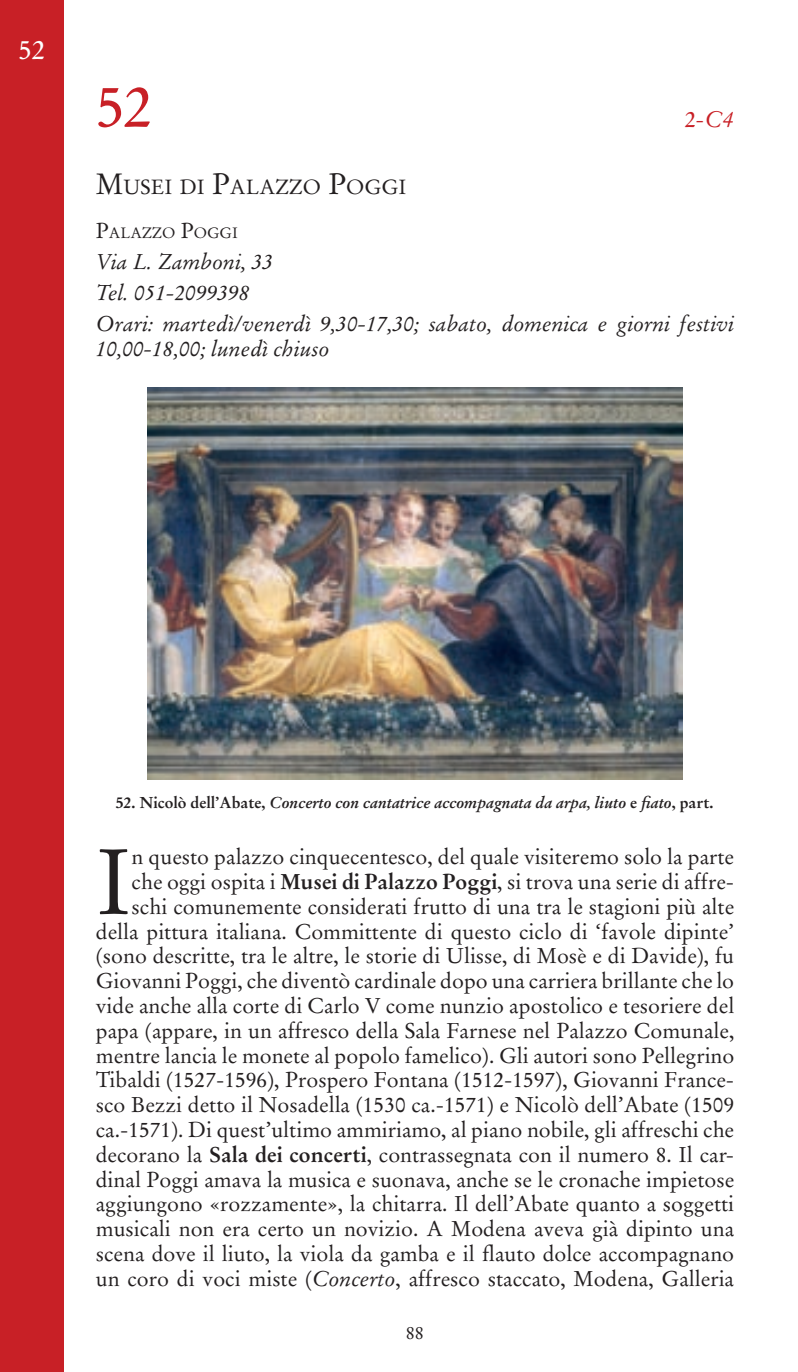
<style>
.page{position:relative;width:798px;height:1372px;background:#fff}
.page>*{position:absolute;margin:0;border:0;box-sizing:border-box;transform-origin:0 0}
.t1{font:92.02px "Stempel Garamond";color:#231f20}
.t2{font:58.5px "Stempel Garamond";color:#c82026}
.t3{font:27px "Stempel Garamond";color:#fff}
.t4{font:22.5px "Stempel Garamond";color:#c82026}
.t5{font:21.38px/24.8px "Stempel Garamond";color:#231f20;text-align:right}
.t6{font:italic 21.38px/31.3px "Stempel Garamond";color:#231f20}
.t7{font:20.47px "Stempel Garamond";color:#231f20}
.t8{font:18px "Stempel Garamond";color:#231f20}
.t9{font:italic 700 15.75px "Stempel Garamond";color:#231f20}
.t10{font:15.08px "Stempel Garamond";color:#231f20}
.s1{font-style:italic}
.s2{font-size:29.25px}
.s3{font-size:21.38px}
.s4{font-style:normal}
.s5{font-weight:700}
</style>
<div class="page">
<img style="left:147px;top:387px;width:535px;height:393px">
<div style="left:0;top:0;width:64px;height:1371px;background:#c82026"></div>
<p class="t3" style="left:18px;top:34px;width:28px">52</p>
<h2 class="t2" style="left:96px;top:71px;width:58px">52</h2>
<p class="t4" style="left:684px;top:105px;width:51px">2-<span class="s1">C4</span></p>
<p class="t7" style="left:96px;top:174px;width:310px"><span class="s2">M</span>USEI DI <span class="s2">P</span>ALAZZO <span class="s2">P</span>OGGI</p>
<p class="t10" style="left:96px;top:223px;width:142px"><span class="s3">P</span>ALAZZO <span class="s3">P</span>OGGI</p>
<p class="t6" style="left:96px;top:246px;width:639px">Via L. Zamboni, 33<br>Tel. 051-2099398<br>Orari: martedì/venerdì 9,30-17,30; sabato, domenica e giorni festivi</p>
<p class="t6" style="left:96px;top:333px;width:235px">10,00-18,00; lunedì chiuso</p>
<p class="t9" style="left:116px;top:793px;width:599px"><span class="s4">52. Nicolò dell’Abate,</span> Concerto con cantatrice accompagnata da arpa, liuto <span class="s4">e</span> fiato<span class="s4">, part.</span></p>
<p class="t5" style="left:96px;top:844px;width:640px">n questo palazzo cinquecentesco, del quale visiteremo solo la parte che oggi ospita i <span class="s5">Musei di Palazzo Poggi</span>, si trova una serie di affre&shy;schi comunemente considerati frutto di una tra le stagioni più alte della pittura italiana. Committente di questo ciclo di ‘favole dipinte’ (sono descritte, tra le altre, le storie di Ulisse, di Mosè e di Davide), fu Giovanni Poggi, che diventò cardinale dopo una carriera brillante che lo vide anche alla corte di Carlo V come nunzio apostolico e tesoriere del papa (appare, in un affresco della Sala Farnese nel Palazzo Comunale, mentre lancia le monete al popolo famelico). Gli autori sono Pellegrino Tibaldi (1527-1596), Prospero Fontana (1512-1597), Giovanni France&shy;sco Bezzi detto il Nosadella (1530 ca.-1571) e Nicolò dell’Abate (1509 ca.-1571). Di quest’ultimo ammiriamo, al piano nobile, gli affreschi che decorano la <span class="s5">Sala dei concerti</span>, contrassegnata con il numero 8. Il car&shy;dinal Poggi amava la musica e suonava, anche se le cronache impietose aggiungono «rozzamente», la chitarra. Il dell’Abate quanto a soggetti musicali non era certo un novizio. A Modena aveva già dipinto una scena dove il liuto, la viola da gamba e il flauto dolce accompagnano un coro di voci miste (<span class="s1">Concerto</span>, affresco staccato, Modena, Galleria</p>
<h1 class="t1" style="left:96px;top:826px;width:37px">I</h1>
<p class="t8" style="left:406px;top:1321px;width:19px">88</p>
</div>
